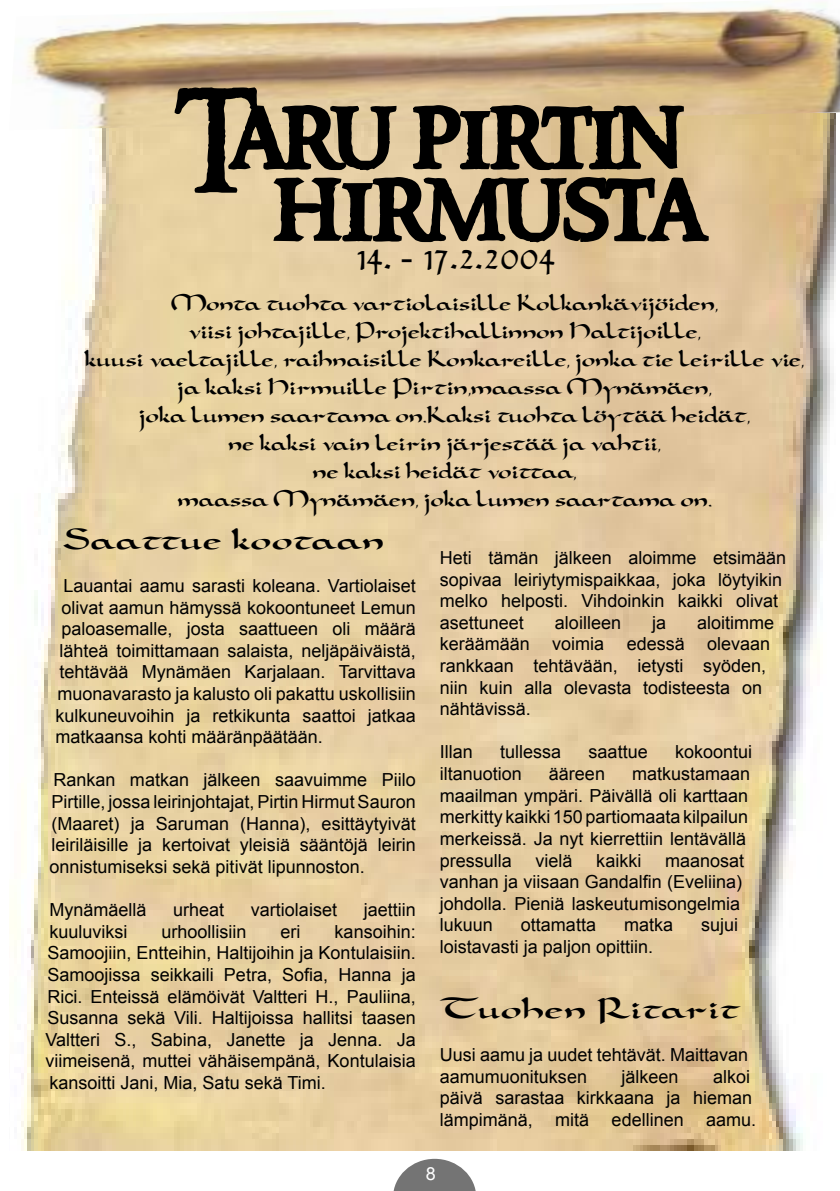
<style>
.page{position:relative;width:840px;height:1191px;background:#fff}
.page>*{position:absolute;margin:0;border:0;box-sizing:border-box;transform-origin:0 0}
.t1{font:500 96px/72px "Ringbearer";letter-spacing:-.02em;color:#000;text-align:right}
.t2{font:36px "Carolingia Bigfoo T Normal";letter-spacing:.025em;color:#000;scale:1.2 1}
.t3{font:36px "Dukeplus";color:#000}
.t4{font:28px/28px "Carolingia Bigfoo T Normal";color:#000;text-align:center}
.t5{font:18px/21.6px "Arial";color:#000}
.t6{font:18px "Arial";color:#fff}
.s1{font-family:"Arial"}
</style>
<div class="page">
<svg style="left:393px;top:1158px;width:83px;height:33px"></svg>
<img style="left:10px;top:130px;width:825px;height:1020px">
<img style="left:26px;top:3px;width:813px;height:127px">
<svg style="left:711px;top:3px;width:109px;height:169px;background:#c8ab7f"></svg>
<svg style="left:172px;top:3px;width:539px;height:481px;background:#cdb791"></svg>
<h1 class="t1" style="left:176px;top:103px;width:531px">Taru pirtin hirmusta</h1>
<h2 class="t3" style="left:356px;top:236px;width:201px">14. <span class="s1">-</span> 17.2.2004</h2>
<p class="t4" style="left:85px;top:290px;width:720px">Monta tuohta vartiolaisille Kolkankävijöiden,<br>viisi johtajille, Projektihallinnon Haltijoille,<br>kuusi vaeltajille, raihnaisille Konkareille, jonka tie leirille vie, ja kaksi Hirmuille Pirtin,maassa Mynämäen,<br>joka lumen saartama on.Kaksi tuohta löytää heidät,<br>ne kaksi vain leirin järjestää ja vahtii,<br>ne kaksi heidät voittaa,<br>maassa Mynämäen, joka lumen saartama on.</p>
<h2 class="t2" style="left:63px;top:520px;width:269px">Saattue kootaan</h2>
<p class="t5" style="left:63px;top:575px;width:353px">Lauantai aamu sarasti koleana. Vartiolaiset</p>
<p class="t5" style="left:61px;top:596px;width:355px">olivat aamun hämyssä kokoontuneet Lemun</p>
<p class="t5" style="left:61px;top:618px;width:355px">paloasemalle, josta saattueen oli määrä</p>
<p class="t5" style="left:59px;top:640px;width:357px">lähteä toimittamaan salaista, neljäpäiväistä,</p>
<p class="t5" style="left:59px;top:661px;width:357px">tehtävää Mynämäen Karjalaan. Tarvittava</p>
<p class="t5" style="left:57px;top:683px;width:359px">muonavarasto ja kalusto oli pakattu uskollisiin</p>
<p class="t5" style="left:55px;top:704px;width:361px">kulkuneuvoihin ja retkikunta saattoi jatkaa</p>
<p class="t5" style="left:55px;top:726px;width:269px">matkaansa kohti määränpäätään.</p>
<p class="t5" style="left:49px;top:769px;width:367px;text-align:justify">Rankan matkan jälkeen saavuimme Piilo Pirtille, jossa leirinjohtajat, Pirtin Hirmut Sauron (Maaret) ja Saruman (Hanna), esittäytyivät leiriläisille ja kertoivat yleisiä sääntöjä leirin onnistumiseksi sekä pitivät lipunnoston.</p>
<p class="t5" style="left:49px;top:899px;width:99px">Mynämäellä</p>
<p class="t5" style="left:173px;top:899px;width:53px">urheat</p>
<p class="t5" style="left:251px;top:899px;width:88px">vartiolaiset</p>
<p class="t5" style="left:363px;top:899px;width:54px">jaettiin</p>
<p class="t5" style="left:49px;top:920px;width:80px">kuuluviksi</p>
<p class="t5" style="left:161px;top:920px;width:87px">urhoollisiin</p>
<p class="t5" style="left:280px;top:920px;width:21px">eri</p>
<p class="t5" style="left:439px;top:547px;width:347px">Heti tämän jälkeen aloimme etsimään sopivaa leiriytymispaikkaa, joka löytyikin melko helposti. Vihdoinkin kaikki olivat asettuneet</p>
<p class="t5" style="left:439px;top:612px;width:335px;text-indent:257px">aloitimme keräämään voimia edessä olevaan rankkaan tehtävään, ietysti syöden, niin kuin alla olevasta todisteesta on nähtävissä.</p>
<p class="t5" style="left:439px;top:741px;width:35px">Illan</p>
<p class="t5" style="left:500px;top:741px;width:63px">tullessa</p>
<p class="t5" style="left:588px;top:741px;width:61px">saattue</p>
<p class="t5" style="left:674px;top:741px;width:79px">kokoontui</p>
<p class="t5" style="left:439px;top:763px;width:84px">iltanuotion</p>
<p class="t5" style="left:548px;top:763px;width:58px">ääreen</p>
<p class="t5" style="left:554px;top:612px;width:68px">aloilleen</p>
<p class="t5" style="left:651px;top:612px;width:16px">ja</p>
<p class="t5" style="left:439px;top:763px;width:312px;text-indent:192px">matkustamaan maailman ympäri. Päivällä oli karttaan merkitty kaikki 150 partiomaata kilpailun merkeissä. Ja nyt kierrettiin lentävällä pressulla</p>
<p class="t5" style="left:535px;top:849px;width:39px">vielä</p>
<p class="t5" style="left:596px;top:849px;width:46px">kaikki</p>
<p class="t5" style="left:439px;top:849px;width:306px;text-indent:225px">maanosat vanhan ja viisaan Gandalfin (Eveliina) johdolla. Pieniä laskeutumisongelmia lukuun</p>
<p class="t5" style="left:520px;top:914px;width:77px">ottamatta</p>
<p class="t5" style="left:623px;top:914px;width:51px">matka</p>
<p class="t5" style="left:700px;top:914px;width:39px">sujui</p>
<p class="t5" style="left:439px;top:936px;width:215px">loistavasti ja paljon opittiin.</p>
<h2 class="t2" style="left:439px;top:989px;width:252px">Tuohen Ritarit</h2>
<p class="t5" style="left:439px;top:1044px;width:310px">Uusi aamu ja uudet tehtävät. Maittavan aamumuonituksen</p>
<p class="t5" style="left:45px;top:920px;width:371px;text-align:justify;text-indent:289px">kansoihin:<br>Samoojiin, Entteihin, Haltijoihin ja Kontulaisiin.<br>Samoojissa seikkaili Petra, Sofia, Hanna ja Rici. Enteissä elämöivät Valtteri H., Pauliina, Susanna sekä Vili. Haltijoissa hallitsi taasen Valtteri S., Sabina, Janette ja Jenna. Ja viimeisenä, muttei vähäisempänä, Kontulaisia kansoitti Jani, Mia, Satu sekä Timi.</p>
<p class="t5" style="left:621px;top:1065px;width:59px">jälkeen</p>
<p class="t5" style="left:439px;top:1065px;width:318px;text-indent:273px">alkoi päivä sarastaa kirkkaana ja hieman lämpimänä, mitä edellinen aamu.</p>
<p class="t6" style="left:425px;top:1162px;width:12px">8</p>
</div>
